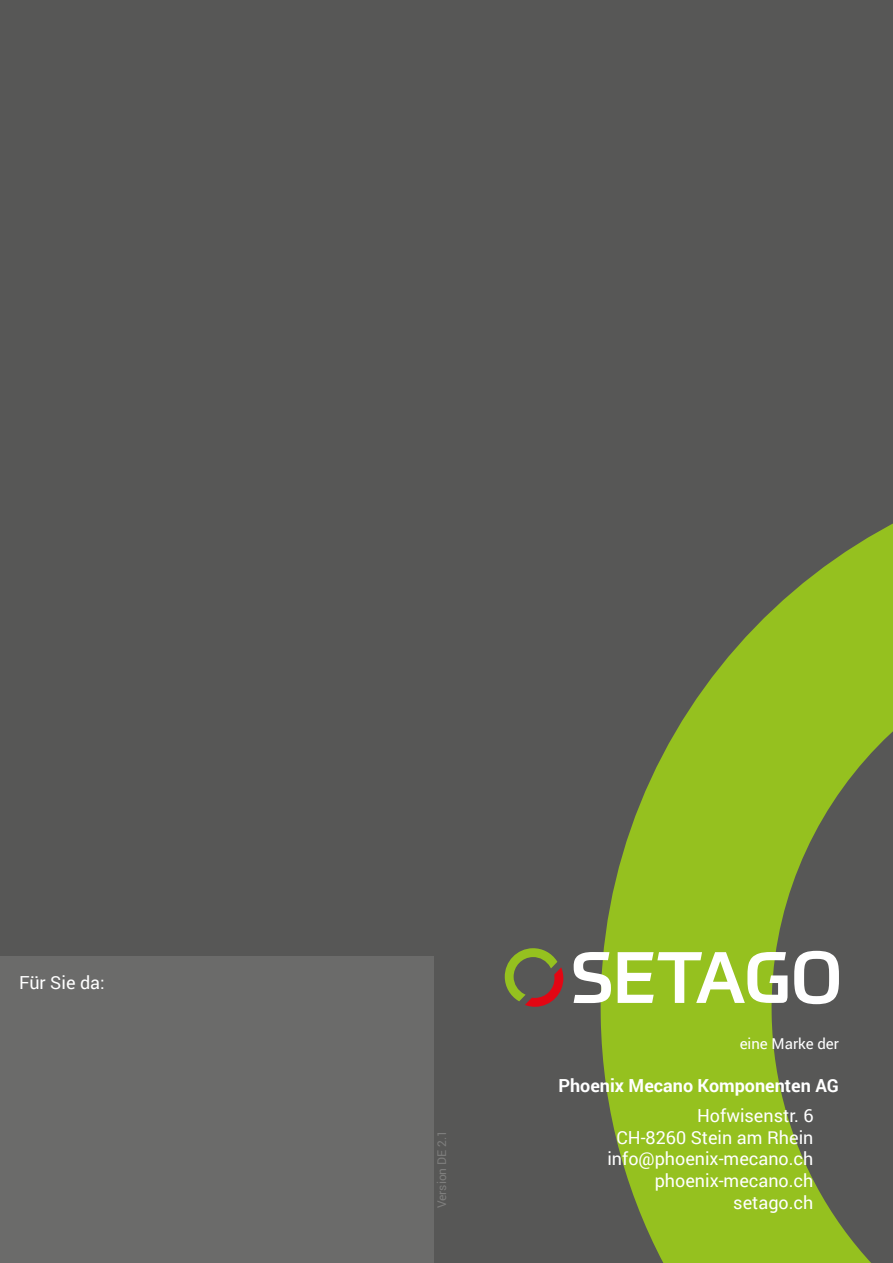
<style>
.page{position:relative;width:893px;height:1263px;background:#575756}
.page>*{position:absolute;margin:0;border:0;box-sizing:border-box;transform-origin:0 0}
.t1{font:18px/21.6px "Roboto";color:#fff;text-align:right}
.t2{font:700 18px "Roboto";color:#fff}
.t3{font:15px "Roboto";color:#fff}
.t4{font:12px "Roboto";color:#7e7e7d}
</style>
<div class="page">
<div style="left:0;top:957px;width:434px;height:306px;background:#6b6b6a"></div>
<svg style="left:601px;top:523px;width:292px;height:740px;fill:#95c11f"></svg>
<svg style="left:574px;top:952px;width:37px;height:51px"></svg>
<svg style="left:618px;top:952px;width:169px;height:51px;background:#c3d987"></svg>
<svg style="left:794px;top:951px;width:45px;height:53px"></svg>
<svg style="left:505px;top:948px;width:59px;height:59px"></svg>
<p class="t1" style="left:19px;top:971px;width:87px">Für Sie da:</p>
<p class="t4" style="left:434px;top:1208px;width:80px;rotate:-90deg">Version DE 2.1</p>
<p class="t3" style="left:740px;top:1033px;width:101px">eine Marke der</p>
<p class="t2" style="left:558px;top:1073px;width:282px">Phoenix Mecano Komponenten AG</p>
<p class="t1" style="left:607px;top:1104px;width:208px">Hofwisenstr. 6<br>CH-8260 Stein am Rhein info@phoenix-mecano.ch phoenix-mecano.ch setago.ch</p>
</div>
